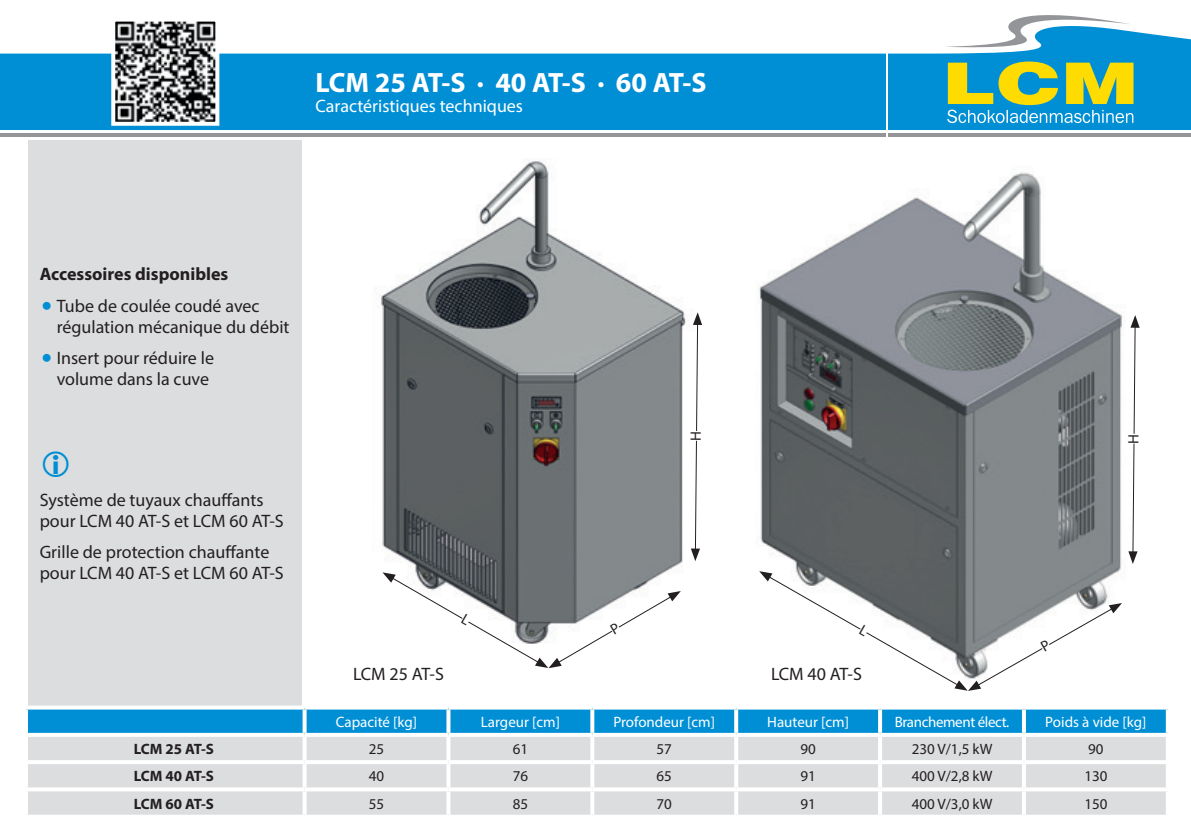
<style>
.page{position:relative;width:1191px;height:840px;background:#fff}
.page>*{position:absolute;margin:0;border:0;box-sizing:border-box;transform-origin:0 0}
.t1{font:700 28px "Myriad Pro";letter-spacing:-.02em;color:#fff}
.t2{font:18px/21.6px "Myriad Pro";color:#231f20}
.t3{font:18px "Myriad Pro";color:#fff}
.t4{font:700 18px "Myriad Pro";color:#231f20}
.t5{font:15px "Myriad Pro";color:#fff}
.t6{font:15px "Myriad Pro";color:#231f20}
.t7{font:700 15px "Myriad Pro";letter-spacing:-.02em;color:#231f20}
.t8{font:15px "Myriad Pro";letter-spacing:-.025em;color:#fff}
</style>
<div class="page">
<svg style="left:889px;top:15px;width:302px;height:115px"></svg>
<hr style="left:889px;top:133px;width:302px;height:4px;background:#939598">
<div style="left:0;top:53px;width:885px;height:77px;background:#008fd5"></div>
<hr style="left:0;top:133px;width:885px;height:4px;background:#939598">
<svg style="left:109px;top:21px;width:112px;height:107px"></svg>
<img style="left:377px;top:160px;width:309px;height:508px">
<img style="left:756px;top:172px;width:384px;height:399px">
<div style="left:28px;top:140px;width:274px;height:565px;background:#dcdddf"></div>
<div style="left:28px;top:709px;width:1137px;height:23px;background:#008fd5"></div>
<div style="left:28px;top:737px;width:1137px;height:77px;background:#dcdddf"></div>
<svg style="left:734px;top:709px;width:4px;height:23px"></svg>
<svg style="left:446px;top:736px;width:4px;height:23px"></svg>
<hr style="left:590px;top:736px;width:4px;height:23px;background:#fff">
<hr style="left:734px;top:736px;width:4px;height:23px;background:#fff">
<hr style="left:878px;top:736px;width:4px;height:23px;background:#fff">
<hr style="left:1022px;top:736px;width:4px;height:23px;background:#fff">
<svg style="left:28px;top:759px;width:276px;height:4px"></svg>
<svg style="left:304px;top:759px;width:144px;height:4px"></svg>
<svg style="left:592px;top:759px;width:144px;height:4px"></svg>
<svg style="left:736px;top:759px;width:144px;height:4px"></svg>
<hr style="left:734px;top:763px;width:4px;height:24px;background:#fff">
<svg style="left:880px;top:759px;width:144px;height:4px"></svg>
<hr style="left:878px;top:763px;width:4px;height:24px;background:#fff">
<svg style="left:1024px;top:759px;width:142px;height:4px"></svg>
<hr style="left:1022px;top:763px;width:4px;height:24px;background:#fff">
<hr style="left:878px;top:791px;width:4px;height:23px;background:#fff">
<hr style="left:1022px;top:791px;width:4px;height:23px;background:#fff">
<svg style="left:448px;top:759px;width:144px;height:4px"></svg>
<svg style="left:446px;top:763px;width:4px;height:24px"></svg>
<hr style="left:590px;top:763px;width:4px;height:24px;background:#fff">
<svg style="left:590px;top:709px;width:4px;height:23px"></svg>
<svg style="left:446px;top:791px;width:4px;height:23px"></svg>
<svg style="left:28px;top:787px;width:276px;height:4px"></svg>
<svg style="left:304px;top:787px;width:144px;height:4px"></svg>
<svg style="left:448px;top:787px;width:144px;height:4px"></svg>
<svg style="left:736px;top:787px;width:144px;height:4px"></svg>
<svg style="left:880px;top:787px;width:144px;height:4px"></svg>
<svg style="left:1024px;top:787px;width:142px;height:4px"></svg>
<svg style="left:306px;top:814px;width:141px;height:1px"></svg>
<svg style="left:450px;top:814px;width:141px;height:1px"></svg>
<svg style="left:738px;top:814px;width:140px;height:1px"></svg>
<svg style="left:882px;top:814px;width:140px;height:1px"></svg>
<svg style="left:1026px;top:814px;width:140px;height:1px"></svg>
<svg style="left:302px;top:709px;width:4px;height:23px"></svg>
<svg style="left:446px;top:709px;width:4px;height:23px"></svg>
<svg style="left:592px;top:787px;width:144px;height:4px"></svg>
<hr style="left:590px;top:791px;width:4px;height:23px;background:#fff">
<hr style="left:734px;top:791px;width:4px;height:23px;background:#fff">
<svg style="left:594px;top:814px;width:141px;height:1px"></svg>
<svg style="left:878px;top:709px;width:4px;height:23px"></svg>
<svg style="left:1165px;top:709px;width:3px;height:23px"></svg>
<svg style="left:1024px;top:732px;width:144px;height:1px"></svg>
<svg style="left:1165px;top:737px;width:1px;height:22px"></svg>
<svg style="left:1165px;top:764px;width:1px;height:23px"></svg>
<svg style="left:1165px;top:791px;width:1px;height:23px"></svg>
<svg style="left:302px;top:736px;width:4px;height:23px"></svg>
<svg style="left:302px;top:763px;width:4px;height:24px"></svg>
<svg style="left:302px;top:791px;width:4px;height:23px"></svg>
<svg style="left:28px;top:814px;width:275px;height:1px"></svg>
<svg style="left:28px;top:705px;width:274px;height:1px"></svg>
<svg style="left:26px;top:732px;width:278px;height:1px"></svg>
<svg style="left:304px;top:732px;width:144px;height:3px"></svg>
<svg style="left:448px;top:732px;width:144px;height:3px"></svg>
<svg style="left:592px;top:732px;width:144px;height:3px"></svg>
<svg style="left:736px;top:732px;width:144px;height:3px"></svg>
<svg style="left:880px;top:732px;width:144px;height:3px"></svg>
<hr style="left:1022px;top:709px;width:4px;height:23px;background:#fff">
<div style="left:1125px;top:433px;width:14px;height:10px;background:#fff"></div>
<svg style="left:691px;top:312px;width:11px;height:249px"></svg>
<svg style="left:382px;top:572px;width:299px;height:95px"></svg>
<svg style="left:1128px;top:315px;width:11px;height:248px"></svg>
<svg style="left:759px;top:571px;width:363px;height:119px"></svg>
<h1 class="t1" style="left:315px;top:65px;width:392px">LCM 25 AT-S · 40 AT-S · 60 AT-S</h1>
<p class="t3" style="left:315px;top:95px;width:209px">Caractéristiques techniques</p>
<p class="t4" style="left:40px;top:262px;width:190px">Accessoires disponibles</p>
<p class="t2" style="left:57px;top:294px;width:234px">Tube de coulée coudé avec régulation mécanique du débit</p>
<p class="t2" style="left:57px;top:346px;width:159px">Insert pour réduire le volume dans la cuve</p>
<p class="t2" style="left:40px;top:488px;width:246px">Système de tuyaux chauffants pour LCM 40 AT-S et LCM 60 AT-S</p>
<p class="t2" style="left:40px;top:540px;width:246px">Grille de protection chauffante pour LCM 40 AT-S et LCM 60 AT-S</p>
<p class="t2" style="left:353px;top:662px;width:92px">LCM 25 AT-S</p>
<p class="t2" style="left:771px;top:662px;width:92px">LCM 40 AT-S</p>
<p class="t5" style="left:336px;top:712px;width:83px">Capacité [kg]</p>
<p class="t5" style="left:481px;top:712px;width:81px">Largeur [cm]</p>
<p class="t5" style="left:613px;top:712px;width:103px">Profondeur [cm]</p>
<p class="t5" style="left:767px;top:712px;width:83px">Hauteur [cm]</p>
<p class="t8" style="left:894px;top:712px;width:116px">Branchement élect.</p>
<p class="t5" style="left:1045px;top:712px;width:103px">Poids à vide [kg]</p>
<p class="t7" style="left:134px;top:738px;width:82px">LCM 25 AT-S</p>
<p class="t6" style="left:369px;top:739px;width:17px">25</p>
<p class="t6" style="left:513px;top:739px;width:17px">61</p>
<p class="t6" style="left:656px;top:739px;width:17px">57</p>
<p class="t6" style="left:800px;top:739px;width:17px">90</p>
<p class="t6" style="left:911px;top:739px;width:82px">230 V/1,5 kW</p>
<p class="t6" style="left:1088px;top:739px;width:17px">90</p>
<p class="t7" style="left:134px;top:766px;width:82px">LCM 40 AT-S</p>
<p class="t6" style="left:369px;top:766px;width:17px">40</p>
<p class="t6" style="left:513px;top:766px;width:17px">76</p>
<p class="t6" style="left:656px;top:766px;width:17px">65</p>
<p class="t6" style="left:800px;top:766px;width:17px">91</p>
<p class="t6" style="left:911px;top:766px;width:82px">400 V/2,8 kW</p>
<p class="t6" style="left:1084px;top:766px;width:25px">130</p>
<p class="t7" style="left:134px;top:793px;width:82px">LCM 60 AT-S</p>
<p class="t6" style="left:369px;top:794px;width:17px">55</p>
<p class="t6" style="left:513px;top:794px;width:17px">85</p>
<p class="t6" style="left:656px;top:794px;width:17px">70</p>
<p class="t6" style="left:800px;top:794px;width:17px">91</p>
<p class="t6" style="left:911px;top:794px;width:82px">400 V/3,0 kW</p>
<p class="t6" style="left:1084px;top:794px;width:25px">150</p>
</div>
